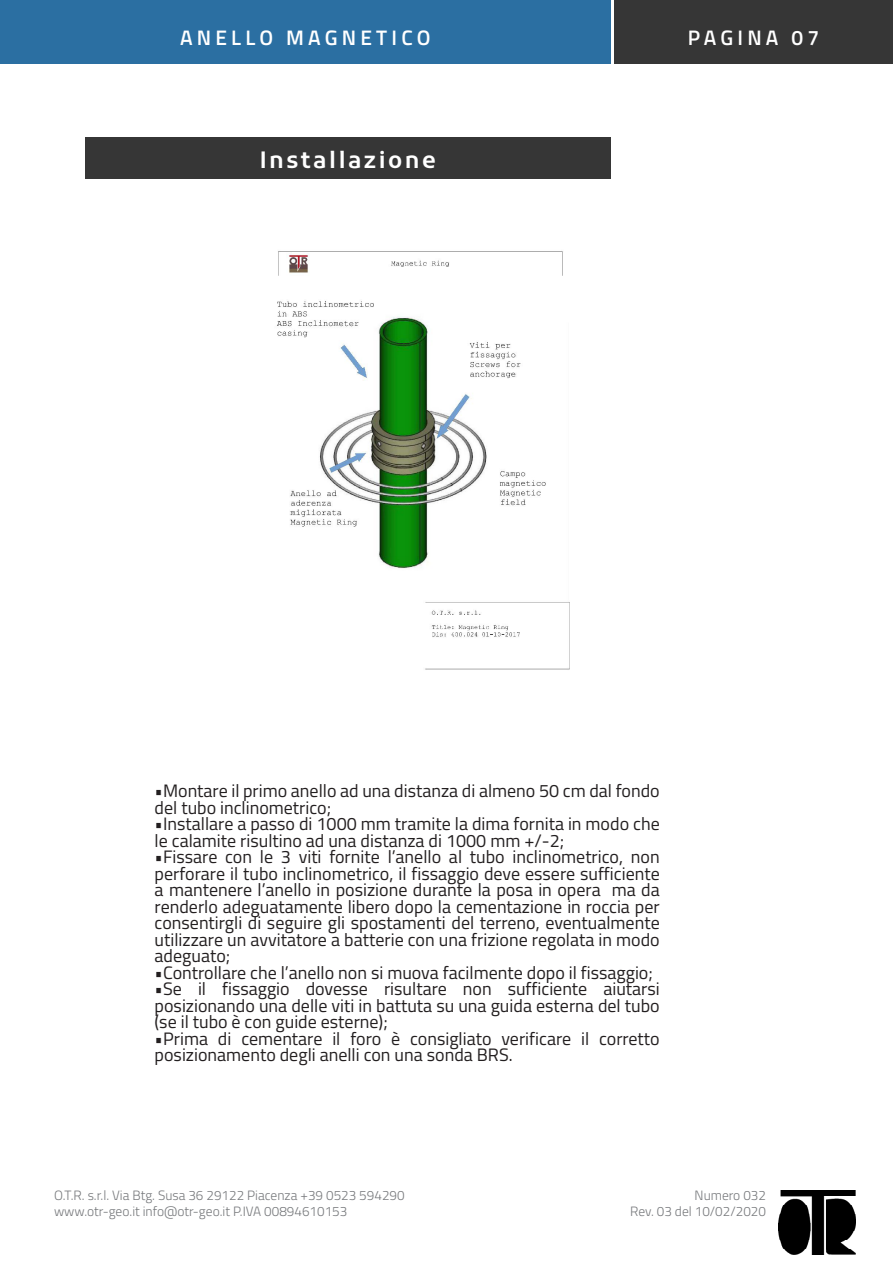
<style>
.page{position:relative;width:893px;height:1263px;background:#fff}
.page>*{position:absolute;margin:0;border:0;box-sizing:border-box;transform-origin:0 0}
.t1{font:600 22.5px "Kufam";letter-spacing:.11em;color:#fff}
.t2{font:600 21px "Titillium Web";letter-spacing:.2em;color:#fff}
.t3{font:18px/16.5px "Titillium Web";color:#231f20}
.t4{font:300 13.5px/16.2px "Titillium Web";color:#76787b}
</style>
<div class="page">
<div style="left:0;top:0;width:611px;height:64px;background:#2b6fa2"></div>
<div style="left:614px;top:0;width:279px;height:64px;background:#363636"></div>
<img style="left:779px;top:1190px;width:76px;height:64px">
<div style="left:85px;top:137px;width:526px;height:41px;background:#363636"></div>
<img style="left:277px;top:251px;width:293px;height:419px">
<p class="t2" style="left:180px;top:22px;width:252px">ANELLO MAGNETICO</p>
<p class="t1" style="left:260px;top:147px;width:178px">Installazione</p>
<p class="t2" style="left:688px;top:21px;width:133px">PAGINA 07</p>
<p class="t3" style="left:155px;top:782px;width:507px">•Montare il primo anello ad una distanza di almeno 50 cm dal fondo del tubo inclinometrico;</p>
<p class="t3" style="left:155px;top:815px;width:507px">•Installare a passo di 1000 mm tramite la dima fornita in modo che le calamite risultino ad una distanza di 1000 mm +/-2;</p>
<p class="t3" style="left:155px;top:848px;width:507px;text-align:justify">•Fissare con le 3 viti fornite l’anello al tubo inclinometrico, non perforare il tubo inclinometrico, il fissaggio deve essere sufficiente a mantenere l’anello in posizione durante la posa in opera ma da renderlo adeguatamente libero dopo la cementazione in roccia per consentirgli di seguire gli spostamenti del terreno, eventualmente utilizzare un avvitatore a batterie con una frizione regolata in modo adeguato;</p>
<p class="t3" style="left:155px;top:963px;width:500px">•Controllare che l’anello non si muova facilmente dopo il fissaggio;</p>
<p class="t3" style="left:155px;top:980px;width:507px;text-align:justify">•Se il fissaggio dovesse risultare non sufficiente aiutarsi posizionando una delle viti in battuta su una guida esterna del tubo (se il tubo è con guide esterne);</p>
<p class="t3" style="left:155px;top:1029px;width:507px">•Prima di cementare il foro è consigliato verificare il corretto posizionamento degli anelli con una sonda BRS.</p>
<p class="t4" style="left:54px;top:1186px;width:352px">O.T.R. s.r.l. Via Btg. Susa 36 29122 Piacenza +39 0523 594290 www.otr-geo.it info@otr-geo.it P.IVA 00894610153</p>
<p class="t4" style="left:695px;top:1186px;width:73px">Numero 032</p>
<p class="t4" style="left:630px;top:1203px;width:137px">Rev. 03 del 10/02/2020</p>
</div>
